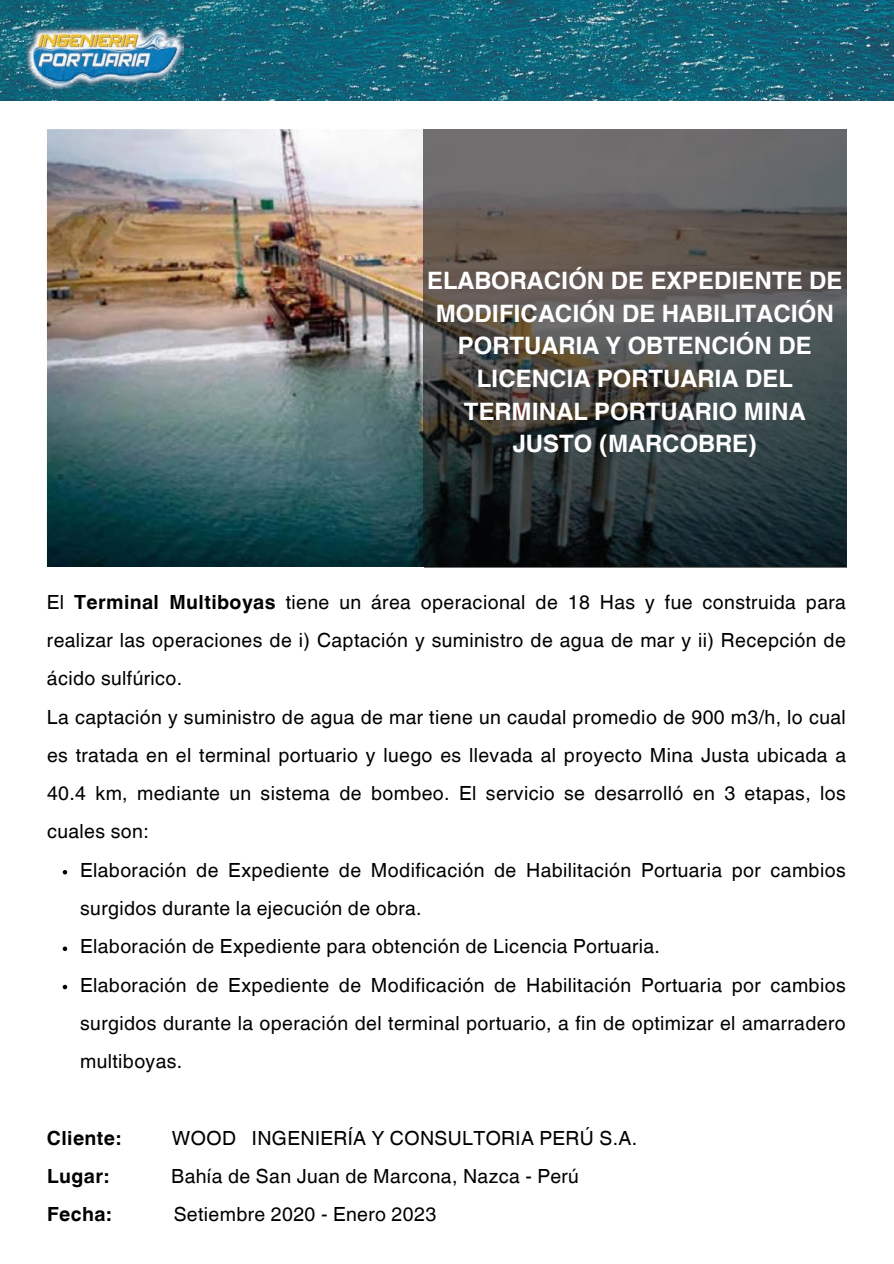
<style>
.page{position:relative;width:894px;height:1264px;background:#fff}
.page>*{position:absolute;margin:0;border:0;box-sizing:border-box;transform-origin:0 0}
.t1{font:700 24px/32.7px "Helvetica Hebrew";color:#fff;text-align:center}
.t2{font:19.5px/38.2px "Helvetica Hebrew";letter-spacing:.02em;color:#000}
.t3{font:700 19.5px "Helvetica Hebrew";letter-spacing:.02em;color:#000}
.s1{font-weight:700}
</style>
<div class="page">
<img style="left:0;top:0;width:893px;height:101px">
<img style="left:27px;top:28px;width:156px;height:61px">
<img style="left:47px;top:129px;width:377px;height:438px">
<hr style="left:424px;top:567px;width:422px;height:1px;background:#73706f">
<img style="left:424px;top:129px;width:422px;height:438px">
<svg style="left:63px;top:870px;width:4px;height:4px"></svg>
<svg style="left:63px;top:946px;width:4px;height:5px"></svg>
<svg style="left:63px;top:984px;width:4px;height:5px"></svg>
<p class="t1" style="left:427px;top:267px;width:416px">ELABORACIÓN DE EXPEDIENTE DE<br>MODIFICACIÓN DE HABILITACIÓN<br>PORTUARIA Y OBTENCIÓN DE<br>LICENCIA PORTUARIA DEL<br>TERMINAL PORTUARIO MINA<br>JUSTO (MARCOBRE)</p>
<p class="t2" style="left:47px;top:585px;width:800px">El <span class="s1">Terminal Multiboyas</span> tiene un área operacional de 18 Has y fue construida para realizar las operaciones de i) Captación y suministro de agua de mar y ii) Recepción de ácido sulfúrico.<br>La captación y suministro de agua de mar tiene un caudal promedio de 900 m3/h, lo cual es tratada en el terminal portuario y luego es llevada al proyecto Mina Justa ubicada a 40.4 km, mediante un sistema de bombeo. El servicio se desarrolló en 3 etapas, los cuales son:</p>
<p class="t2" style="left:80px;top:853px;width:767px">Elaboración de Expediente de Modificación de Habilitación Portuaria por cambios surgidos durante la ejecución de obra.<br>Elaboración de Expediente para obtención de Licencia Portuaria.<br>Elaboración de Expediente de Modificación de Habilitación Portuaria por cambios surgidos durante la operación del terminal portuario, a fin de optimizar el amarradero multiboyas.</p>
<p class="t3" style="left:47px;top:1130px;width:75px">Cliente:</p>
<p class="t2" style="left:172px;top:1121px;width:466px">WOOD INGENIERÍA Y CONSULTORIA PERÚ S.A.</p>
<p class="t3" style="left:47px;top:1168px;width:63px">Lugar:</p>
<p class="t2" style="left:171px;top:1159px;width:409px">Bahía de San Juan de Marcona, Nazca - Perú</p>
<p class="t3" style="left:47px;top:1207px;width:66px">Fecha:</p>
<p class="t2" style="left:174px;top:1197px;width:264px">Setiembre 2020 - Enero 2023</p>
</div>
